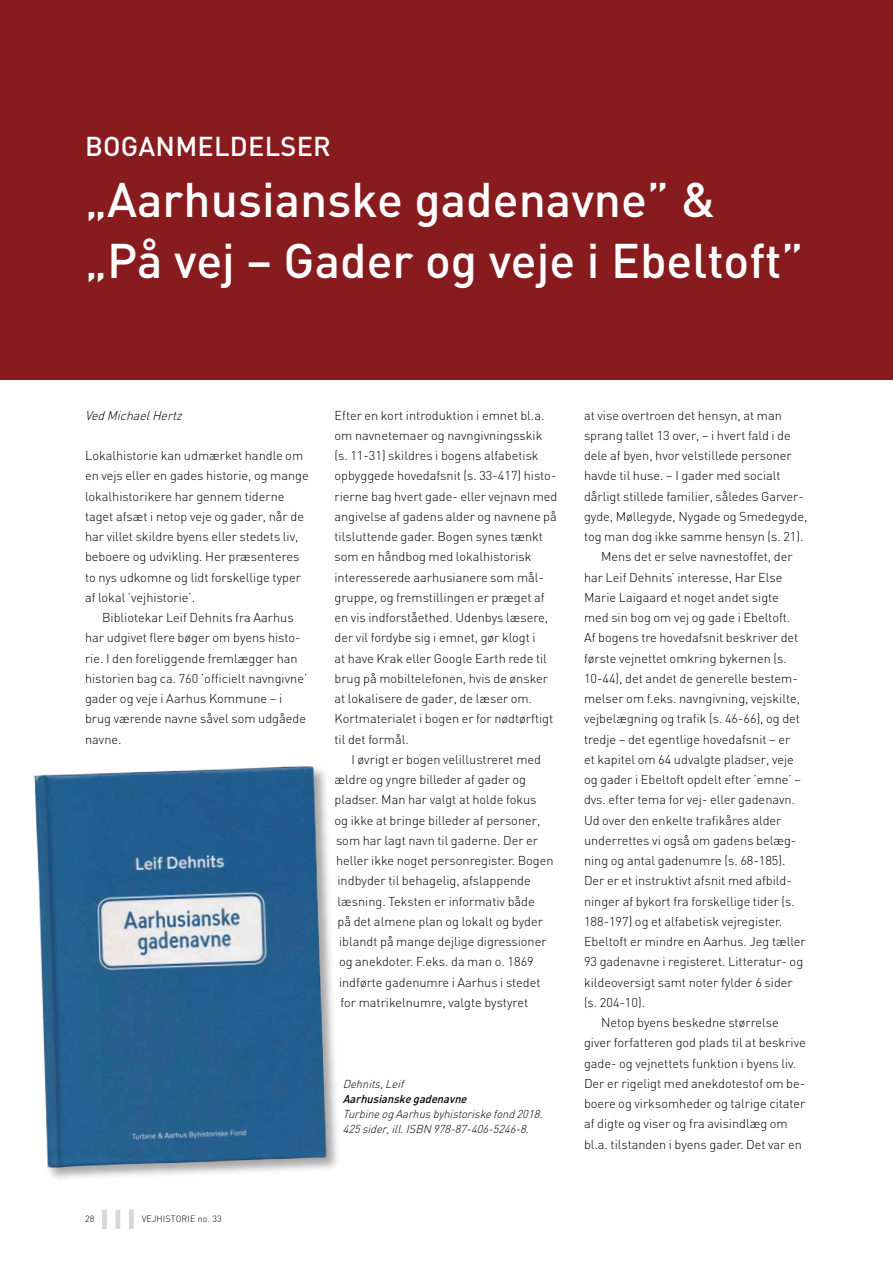
<style>
.page{position:relative;width:893px;height:1263px;background:#fff}
.page>*{position:absolute;margin:0;border:0;box-sizing:border-box;transform-origin:0 0}
.t1{font:500 48px/60.8px "DIN";color:#fff}
.t2{font:500 27px "DIN";letter-spacing:.01em;color:#fff}
.t3{font:300 12.75px/20.2px "DIN";color:#000}
.t4{font:italic 300 12.75px "DIN";color:#000}
.t5{font:italic 300 11.4px/14.9px "DIN";color:#000}
.t6{font:italic 500 11.4px "DIN";color:#000}
.t7{font:300 9px "DIN";letter-spacing:.01em;color:#000}
</style>
<div class="page">
<div style="left:102px;top:1209px;width:5px;height:20px;background:#d5d8da"></div>
<div style="left:129px;top:1209px;width:5px;height:20px;background:#d5d8da"></div>
<div style="left:115px;top:1209px;width:5px;height:20px;background:#d5d8da"></div>
<div style="left:0;top:0;width:893px;height:379px;background:#871b1e"></div>
<img style="left:34px;top:766px;width:302px;height:410px">
<h2 class="t2" style="left:85px;top:129px;width:247px">BOGANMELDELSER</h2>
<h1 class="t1" style="left:85px;top:168px;width:720px">„Aarhusianske gadenavne” &amp; „På vej – Gader og veje i Ebeltoft”</h1>
<p class="t4" style="left:85px;top:407px;width:102px">VedMichaelHertz</p>
<p class="t3" style="left:85px;top:445px;width:225px">Lokalhistorie kan udmærket handle om en vejs eller en gades historie, og mange lokalhistorikere har gennem tiderne taget afsæt i netop veje og gader, når de har villet skildre byens eller stedets liv, beboere og udvikling. Her præsenteres to nys udkomne og lidt forskellige typer af lokal ’vejhistorie’.</p>
<p class="t3" style="left:85px;top:607px;width:224px;text-indent:17px">Bibliotekar Leif Dehnits fra Aarhus har udgivet flere bøger om byens histo&shy;rie. I den foreliggende fremlægger han historien bag ca. 760 ’officielt navngivne’ gader og veje i Aarhus Kommune – i brug værende navne såvel som udgåede navne.</p>
<p class="t3" style="left:334px;top:405px;width:224px">Efter en kort introduktion i emnet bl.a. om navnetemaer og navngivningsskik (s. 11-31) skildres i bogens alfabetisk opbyggede hovedafsnit (s. 33-417) histo&shy;rierne bag hvert gade- eller vejnavn med angivelse af gadens alder og navnene på tilsluttende gader. Bogen synes tænkt som en håndbog med lokalhistorisk interesserede aarhusianere som mål&shy;gruppe, og fremstillingen er præget af en vis indforståethed. Udenbys læsere, der vil fordybe sig i emnet, gør klogt i<br>at have Krak eller Google Earth rede til brug på mobiltelefonen, hvis de ønsker at lokalisere de gader, de læser om.<br>Kortmaterialet i bogen er for nødtørftigt til det formål.</p>
<p class="t3" style="left:351px;top:749px;width:191px">I øvrigt er bogen velillustreret med</p>
<p class="t3" style="left:334px;top:769px;width:193px">ældre og yngre billeder af gader og</p>
<p class="t3" style="left:334px;top:789px;width:204px">pladser. Man har valgt at holde fokus</p>
<p class="t3" style="left:334px;top:810px;width:207px">og ikke at bringe billeder af personer,</p>
<p class="t3" style="left:336px;top:830px;width:204px">som har lagt navn til gaderne. Der er</p>
<p class="t3" style="left:336px;top:850px;width:219px">heller ikke noget personregister. Bogen</p>
<p class="t3" style="left:337px;top:870px;width:195px">indbyder til behagelig, afslappende</p>
<p class="t3" style="left:337px;top:891px;width:199px">læsning. Teksten er informativ både</p>
<p class="t3" style="left:337px;top:911px;width:207px">på det almene plan og lokalt og byder</p>
<p class="t3" style="left:339px;top:931px;width:209px">iblandt på mange dejlige digressioner</p>
<p class="t3" style="left:339px;top:951px;width:196px">og anekdoter. F.eks. da man o. 1869</p>
<p class="t3" style="left:339px;top:972px;width:203px">indførte gadenumre i Aarhus i stedet</p>
<p class="t3" style="left:341px;top:992px;width:189px">for matrikelnumre, valgte bystyret</p>
<p class="t5" style="left:343px;top:1076px;width:66px">Dehnits,Leif</p>
<p class="t6" style="left:343px;top:1091px;width:129px">Aarhusianskegadenavne</p>
<p class="t5" style="left:343px;top:1106px;width:205px">TurbineogAarhusbyhistoriskefond2018.<br>425sider,ill.ISBN 978-87-406-5246-8.</p>
<p class="t7" style="left:85px;top:1213px;width:11px">28</p>
<p class="t7" style="left:142px;top:1213px;width:81px">VEJHISTORIE no. 33</p>
<p class="t3" style="left:584px;top:405px;width:199px">at vise overtroen det hensyn, at man</p>
<p class="t3" style="left:584px;top:425px;width:208px">sprang tallet 13 over, – i hvert fald i de</p>
<p class="t3" style="left:584px;top:445px;width:209px">dele af byen, hvor velstillede personer</p>
<p class="t3" style="left:584px;top:465px;width:198px">havde til huse. – I gader med socialt</p>
<p class="t3" style="left:584px;top:486px;width:221px">dårligt stillede familier, således Garver-</p>
<p class="t3" style="left:584px;top:506px;width:225px">gyde, Møllegyde, Nygade og Smedegyde,</p>
<p class="t3" style="left:584px;top:526px;width:221px">tog man dog ikke samme hensyn (s. 21).</p>
<p class="t3" style="left:601px;top:546px;width:193px">Mens det er selve navnestoffet, der</p>
<p class="t3" style="left:584px;top:567px;width:200px">har Leif Dehnits’ interesse, Har Else</p>
<p class="t3" style="left:584px;top:587px;width:196px">Marie Laigaard et noget andet sigte</p>
<p class="t3" style="left:584px;top:607px;width:208px">med sin bog om vej og gade i Ebeltoft.</p>
<p class="t3" style="left:584px;top:627px;width:216px">Af bogens tre hovedafsnit beskriver det</p>
<p class="t3" style="left:584px;top:648px;width:204px">første vejnettet omkring bykernen (s.</p>
<p class="t3" style="left:584px;top:668px;width:215px">10-44), det andet de generelle bestem-</p>
<p class="t3" style="left:584px;top:688px;width:218px">melser om f.eks. navngivning, vejskilte,</p>
<p class="t3" style="left:584px;top:708px;width:218px">vejbelægning og trafik (s. 46-66), og det</p>
<p class="t3" style="left:584px;top:729px;width:208px">tredje – det egentlige hovedafsnit – er</p>
<p class="t3" style="left:584px;top:749px;width:211px">et kapitel om 64 udvalgte pladser, veje</p>
<p class="t3" style="left:584px;top:769px;width:219px">og gader i Ebeltoft opdelt efter ’emne’ –</p>
<p class="t3" style="left:584px;top:789px;width:213px">dvs. efter tema for vej- eller gadenavn.</p>
<p class="t3" style="left:584px;top:810px;width:199px">Ud over den enkelte trafikåres alder</p>
<p class="t3" style="left:584px;top:830px;width:214px">underrettes vi også om gadens belæg-</p>
<p class="t3" style="left:584px;top:850px;width:203px">ning og antal gadenumre (s. 68-185).</p>
<p class="t3" style="left:584px;top:870px;width:209px">Der er et instruktivt afsnit med afbild-</p>
<p class="t3" style="left:584px;top:891px;width:212px">ninger af bykort fra forskellige tider (s.</p>
<p class="t3" style="left:584px;top:911px;width:200px">188-197) og et alfabetisk vejregister.</p>
<p class="t3" style="left:584px;top:931px;width:223px">Ebeltoft er mindre en Aarhus. Jeg tæller</p>
<p class="t3" style="left:584px;top:951px;width:221px">93 gadenavne i registeret. Litteratur- og</p>
<p class="t3" style="left:584px;top:972px;width:210px">kildeoversigt samt noter fylder 6 sider</p>
<p class="t3" style="left:584px;top:992px;width:63px">(s. 204-10).</p>
<p class="t3" style="left:601px;top:1012px;width:179px">Netop byens beskedne størrelse</p>
<p class="t3" style="left:584px;top:1032px;width:223px">giver forfatteren god plads til at beskrive</p>
<p class="t3" style="left:584px;top:1053px;width:214px">gade- og vejnettets funktion i byens liv.</p>
<p class="t3" style="left:584px;top:1073px;width:223px">Der er rigeligt med anekdotestof om be-</p>
<p class="t3" style="left:584px;top:1093px;width:223px">boere og virksomheder og talrige citater</p>
<p class="t3" style="left:584px;top:1113px;width:205px">af digte og viser og fra avisindlæg om</p>
<p class="t3" style="left:584px;top:1134px;width:219px">bl.a. tilstanden i byens gader. Det var en</p>
</div>
